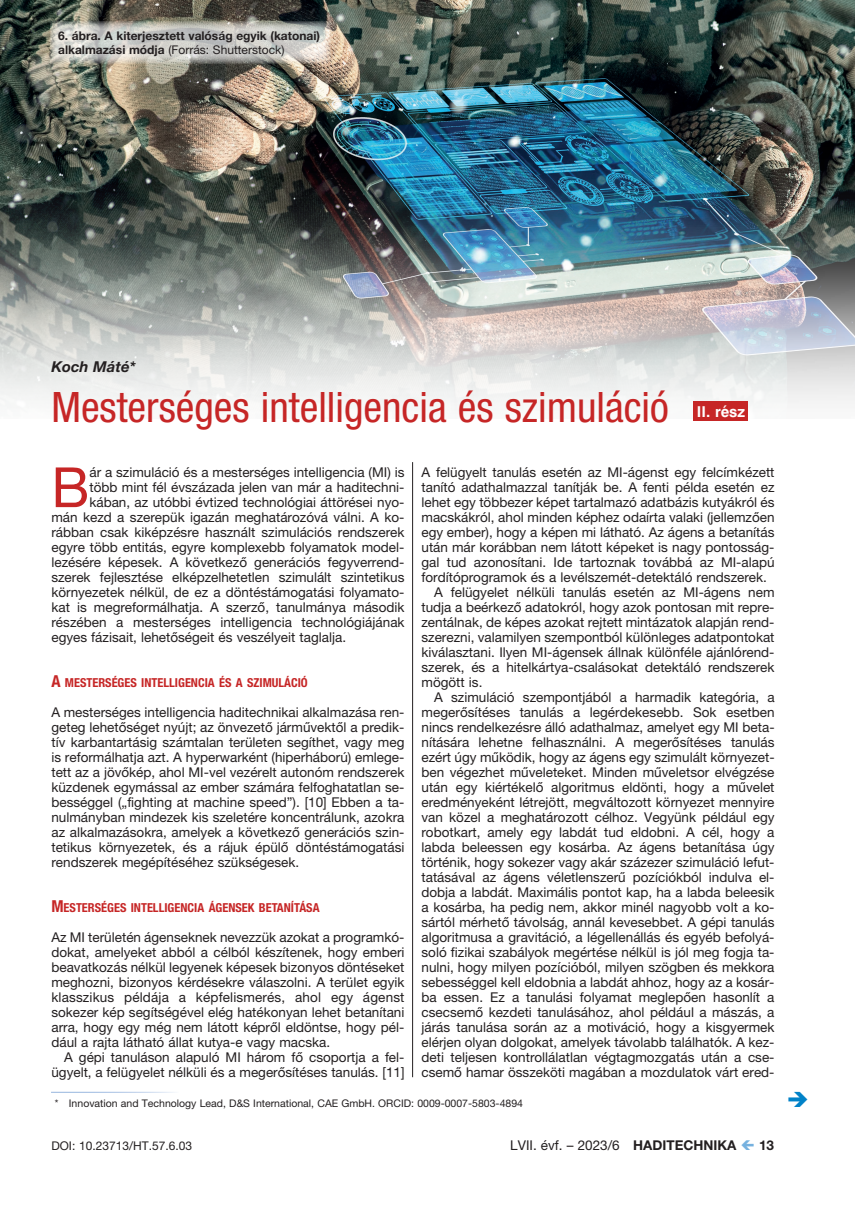
<style>
.page{position:relative;width:855px;height:1212px;background:#fff}
.page>*{position:absolute;margin:0;border:0;box-sizing:border-box;transform-origin:0 0}
.t1{font:55.5px "Helvetica Neue LT Pro";color:#c62626}
.t2{font:condensed 42px "Helvetica Neue LT Pro";color:#c62626}
.t3{font:italic 700 15px "Helvetica Neue LT Pro";color:#231f20}
.t4{font:15px "Swiss 721 HU Bold";color:#fff}
.t5{font:13.5px/15px "Helvetica Neue LT Pro";color:#231f20;text-align:justify}
.t6{font:700 13.5px "Helvetica Neue LT Pro";color:#231f20}
.t7{font:700 condensed 12.3px "Helvetica Neue LT Pro";color:#c62626}
.t8{font:700 12px/13.5px "Helvetica Neue LT Pro";color:#231f20}
.t9{font:12px "Helvetica Neue LT Pro";color:#231f20}
.t10{font:10.5px "Helvetica Neue LT Pro";color:#231f20}
.s1{font-weight:400}
.s2{font-size:16.5px}
.s3{color:#fff}
.s4{font-weight:700}
</style>
<div class="page">
<img style="left:0;top:0;width:855px;height:406px">
<div style="left:693px;top:401px;width:55px;height:20px;background:#c62626"></div>
<svg style="left:50px;top:21px;width:280px;height:43px;background:#c3c2bc"></svg>
<hr style="left:412px;top:462px;width:1px;height:615px;background:#231f20">
<p class="t8" style="left:58px;top:29px;width:263px">6. ábra. A kiterjesztett valóság egyik (katonai) alkalmazási módja <span class="s1">(Forrás: Shutterstock)</span></p>
<p class="t3" style="left:51px;top:357px;width:86px">Koch Máté*</p>
<h2 class="t2" style="left:51px;top:383px;width:619px">Mesterséges intelligencia és szimuláció</h2>
<p class="t4" style="left:697px;top:402px;width:50px">II. rész</p>
<h1 class="t1" style="left:51px;top:454px;width:40px">B</h1>
<p class="t5" style="left:89px;top:465px;width:316px">ár a szimuláció és a mesterséges intelligencia (MI) is</p>
<p class="t5" style="left:89px;top:480px;width:316px">több mint fél évszázada jelen van már a haditechni-</p>
<p class="t5" style="left:89px;top:495px;width:316px">kában, az utóbbi évtized technológiai áttörései nyo-</p>
<p class="t5" style="left:51px;top:510px;width:354px">mán kezd a szerepük igazán meghatározóvá válni. A ko-</p>
<p class="t5" style="left:51px;top:525px;width:354px">rábban csak kiképzésre használt szimulációs rendszerek</p>
<p class="t5" style="left:51px;top:540px;width:354px">egyre több entitás, egyre komplexebb folyamatok model-</p>
<p class="t5" style="left:51px;top:555px;width:354px">lezésére képesek. A következő generációs fegyverrend-</p>
<p class="t5" style="left:51px;top:570px;width:354px">szerek fejlesztése elképzelhetetlen szimulált szintetikus</p>
<p class="t5" style="left:51px;top:585px;width:354px">környezetek nélkül, de ez a döntéstámogatási folyamato-</p>
<p class="t5" style="left:51px;top:600px;width:354px">kat is megreformálhatja. A szerző, tanulmánya második</p>
<p class="t5" style="left:51px;top:615px;width:355px">részében a mesterséges intelligencia technológiájának</p>
<p class="t5" style="left:51px;top:630px;width:296px">egyes fázisait, lehetőségeit és veszélyeit taglalja.</p>
<p class="t7" style="left:51px;top:675px;width:258px"><span class="s2">A</span> MESTERSÉGES INTELLIGENCIA ÉS A SZIMULÁCIÓ</p>
<p class="t5" style="left:51px;top:705px;width:354px">A mesterséges intelligencia haditechnikai alkalmazása ren&shy;geteg lehetőséget nyújt; az önvezető járművektől a predik&shy;tív karbantartásig számtalan területen segíthet, vagy meg is reformálhatja azt. A hyperwarként (hiperháború) emlege&shy;tett az a jövőkép, ahol MI-vel vezérelt autonóm rendszerek küzdenek egymással az ember számára felfoghatatlan se&shy;bességgel („fighting at machine speed”). [10] Ebben a ta&shy;nulmányban mindezek kis szeletére koncentrálunk, azokra az alkalmazásokra, amelyek a következő generációs szin&shy;tetikus környezetek, és a rájuk épülő döntéstámogatási rendszerek megépítéséhez szükségesek.</p>
<p class="t7" style="left:51px;top:900px;width:270px"><span class="s2">M</span>ESTERSÉGES INTELLIGENCIA ÁGENSEK BETANÍTÁSA</p>
<p class="t5" style="left:51px;top:930px;width:354px">Az MI területén ágenseknek nevezzük azokat a programkó&shy;dokat, amelyeket abból a célból készítenek, hogy emberi beavatkozás nélkül legyenek képesek bizonyos döntéseket meghozni, bizonyos kérdésekre válaszolni. A terület egyik klasszikus példája a képfelismerés, ahol egy ágenst sokezer kép segítségével elég hatékonyan lehet betanítani arra, hogy egy még nem látott képről eldöntse, hogy pél&shy;dául a rajta látható állat kutya-e vagy macska.</p>
<p class="t5" style="left:51px;top:1050px;width:354px;text-align:right">A gépi tanuláson alapuló MI három fő csoportja a fel&shy;ügyelt, a felügyelet nélküli és a megerősítéses tanulás. [11]</p>
<p class="t5" style="left:421px;top:465px;width:354px">A felügyelt tanulás esetén az MI-ágenst egy felcímkézett</p>
<p class="t5" style="left:421px;top:480px;width:354px">tanító adathalmazzal tanítják be. A fenti példa esetén ez</p>
<p class="t5" style="left:421px;top:495px;width:354px">lehet egy többezer képet tartalmazó adatbázis kutyákról és</p>
<p class="t5" style="left:421px;top:510px;width:354px">macskákról, ahol minden képhez odaírta valaki (jellemzően</p>
<p class="t5" style="left:421px;top:525px;width:354px">egy ember), hogy a képen mi látható. Az ágens a betanítás</p>
<p class="t5" style="left:421px;top:540px;width:354px">után már korábban nem látott képeket is nagy pontosság-</p>
<p class="t5" style="left:421px;top:555px;width:354px">gal tud azonosítani. Ide tartoznak továbbá az MI-alapú</p>
<p class="t5" style="left:421px;top:570px;width:347px">fordítóprogramok és a levélszemét-detektáló rendszerek.</p>
<p class="t5" style="left:434px;top:585px;width:342px">A felügyelet nélküli tanulás esetén az MI-ágens nem</p>
<p class="t5" style="left:421px;top:600px;width:354px">tudja a beérkező adatokról, hogy azok pontosan mit repre-</p>
<p class="t5" style="left:421px;top:615px;width:354px">zentálnak, de képes azokat rejtett mintázatok alapján rend-</p>
<p class="t5" style="left:421px;top:630px;width:354px">szerezni, valamilyen szempontból különleges adatpontokat</p>
<p class="t5" style="left:421px;top:645px;width:354px">kiválasztani. Ilyen MI-ágensek állnak különféle ajánlórend-</p>
<p class="t5" style="left:421px;top:660px;width:354px">szerek, és a hitelkártya-csalásokat detektáló rendszerek</p>
<p class="t5" style="left:421px;top:675px;width:62px">mögött is.</p>
<p class="t5" style="left:434px;top:690px;width:342px">A szimuláció szempontjából a harmadik kategória, a</p>
<p class="t5" style="left:421px;top:705px;width:355px">megerősítéses tanulás a legérdekesebb. Sok esetben</p>
<p class="t5" style="left:421px;top:720px;width:354px">nincs rendelkezésre álló adathalmaz, amelyet egy MI beta-</p>
<p class="t5" style="left:421px;top:735px;width:354px">nítására lehetne felhasználni. A megerősítéses tanulás</p>
<p class="t5" style="left:421px;top:750px;width:354px">ezért úgy működik, hogy az ágens egy szimulált környezet-</p>
<p class="t5" style="left:421px;top:765px;width:354px">ben végezhet műveleteket. Minden műveletsor elvégzése</p>
<p class="t5" style="left:421px;top:780px;width:354px">után egy kiértékelő algoritmus eldönti, hogy a művelet</p>
<p class="t5" style="left:421px;top:795px;width:354px">eredményeként létrejött, megváltozott környezet mennyire</p>
<p class="t5" style="left:421px;top:810px;width:354px">van közel a meghatározott célhoz. Vegyünk például egy</p>
<p class="t5" style="left:421px;top:825px;width:354px">robotkart, amely egy labdát tud eldobni. A cél, hogy a</p>
<p class="t5" style="left:421px;top:840px;width:354px">labda beleessen egy kosárba. Az ágens betanítása úgy</p>
<p class="t5" style="left:421px;top:855px;width:354px">történik, hogy sokezer vagy akár százezer szimuláció lefut-</p>
<p class="t5" style="left:421px;top:870px;width:354px">tatásával az ágens véletlenszerű pozíciókból indulva el-</p>
<p class="t5" style="left:421px;top:885px;width:354px">dobja a labdát. Maximális pontot kap, ha a labda beleesik</p>
<p class="t5" style="left:421px;top:900px;width:354px">a kosárba, ha pedig nem, akkor minél nagyobb volt a ko-</p>
<p class="t5" style="left:421px;top:915px;width:354px">sártól mérhető távolság, annál kevesebbet. A gépi tanulás</p>
<p class="t5" style="left:421px;top:930px;width:354px">algoritmusa a gravitáció, a légellenállás és egyéb befolyá-</p>
<p class="t5" style="left:421px;top:945px;width:354px">soló fizikai szabályok megértése nélkül is jól meg fogja ta-</p>
<p class="t5" style="left:421px;top:960px;width:354px">nulni, hogy milyen pozícióból, milyen szögben és mekkora</p>
<p class="t5" style="left:421px;top:975px;width:354px">sebességgel kell eldobnia a labdát ahhoz, hogy az a kosár-</p>
<p class="t5" style="left:421px;top:990px;width:354px">ba essen. Ez a tanulási folyamat meglepően hasonlít a</p>
<p class="t5" style="left:421px;top:1005px;width:354px">csecsemő kezdeti tanulásához, ahol például a mászás, a</p>
<p class="t5" style="left:421px;top:1020px;width:354px">járás tanulása során az a motiváció, hogy a kisgyermek</p>
<p class="t5" style="left:421px;top:1035px;width:354px">elérjen olyan dolgokat, amelyek távolabb találhatók. A kez-</p>
<p class="t5" style="left:421px;top:1049px;width:354px">deti teljesen kontrollálatlan végtagmozgatás után a cse-</p>
<p class="t5" style="left:421px;top:1064px;width:354px">csemő hamar összeköti magában a mozdulatok várt ered-</p>
<p class="t10" style="left:51px;top:1097px;width:473px"><span class="s3">*</span>* Innovation and Technology Lead, D&amp;S International, CAE GmbH. ORCID: 0009-0007-5803-4894</p>
<p class="t5" style="left:510px;top:1137px;width:228px">LVII. évf. – 2023/6 <span class="s4">HADITECHNIKA</span></p>
<p class="t6" style="left:759px;top:1137px;width:17px">13</p>
<p class="t9" style="left:51px;top:1138px;width:142px">DOI: 10.23713/HT.57.6.03</p>
</div>
